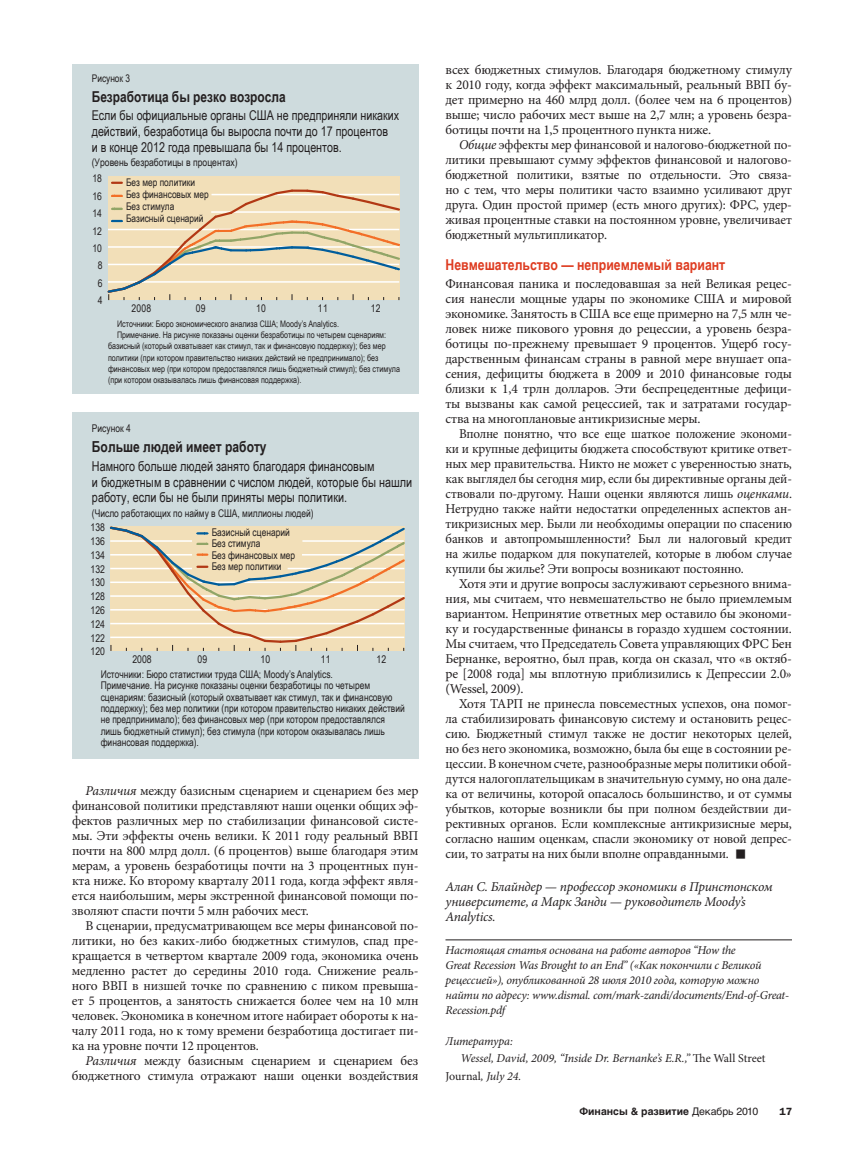
<style>
.page{position:relative;width:864px;height:1161px;background:#fff}
.page>*{position:absolute;margin:0;border:0;box-sizing:border-box;transform-origin:0 0}
.t1{font:31.5px "Minion Pro";color:#231f20}
.t2{font:700 15.15px "Arial Narrow";color:#231f20}
.t3{font:700 15px "Arial Narrow";color:#de3c21}
.t4{font:700 15px "Arial Narrow";color:#231f20}
.t5{font:13.65px/15.9px "Arial Narrow";color:#231f20}
.t6{font:13.5px/15px "Minion Pro";letter-spacing:-.015em;color:#231f20;text-align:justify}
.t7{font:13.5px/15.8px "Arial Narrow";color:#231f20}
.t8{font:italic 13.5px/15px "Minion Pro";letter-spacing:-.02em;color:#231f20}
.t9{font:italic 12px/15px "Minion Pro";letter-spacing:-.02em;color:#231f20}
.t10{font:10.65px/11.4px "Arial Narrow";color:#231f20}
.t11{font:10.5px/12px "Arial Narrow";color:#231f20}
.t12{font:700 10.5px "Helvetica Cyr";color:#231f20}
.t13{font:600 10.5px "ITC Franklin Gothic Std";color:#231f20}
.t14{font:9px "Arial Narrow";color:#231f20}
.s1{font-style:italic}
.s2{font-style:normal}
.s3{font-family:"Helvetica Cyr Upright";font-weight:400}
</style>
<div class="page">
<hr style="left:446px;top:940px;width:346px;height:1px;background:#231f20">
<div style="left:72px;top:412px;width:346px;height:347px;background:#cedbdd"></div>
<svg style="left:109px;top:526px;width:296px;height:125px;background:#e9d8b5"></svg>
<div style="left:72px;top:64px;width:346px;height:330px;background:#cedbdd"></div>
<div style="left:108px;top:176px;width:292px;height:124px;background:#f2dfb8"></div>
<svg style="left:107px;top:182px;width:293px;height:118px"></svg>
<p class="t11" style="left:92px;top:72px;width:40px">Рисунок 3</p>
<p class="t4" style="left:92px;top:85px;width:195px">Безработица бы резко возросла</p>
<p class="t7" style="left:92px;top:107px;width:309px">Если бы официальные органы США не предприняли никаких действий, безработица бы выросла почти до 17 процентов<br>и в конце 2012 года превышала бы 14 процентов.</p>
<p class="t11" style="left:92px;top:156px;width:147px">(Уровень безработицы в процентах)</p>
<p class="t11" style="left:92px;top:172px;width:11px">18</p>
<p class="t11" style="left:92px;top:189px;width:11px">16</p>
<p class="t11" style="left:92px;top:207px;width:11px">14</p>
<p class="t11" style="left:92px;top:224px;width:11px">12</p>
<p class="t11" style="left:92px;top:242px;width:11px">10</p>
<p class="t11" style="left:98px;top:259px;width:6px">8</p>
<p class="t11" style="left:98px;top:277px;width:6px">6</p>
<p class="t11" style="left:98px;top:294px;width:6px">4</p>
<p class="t11" style="left:126px;top:176px;width:84px">Без мер политики<br>Без финансовых мер<br>Без стимула<br>Базисный сценарий</p>
<p class="t11" style="left:131px;top:302px;width:21px">2008</p>
<p class="t11" style="left:196px;top:302px;width:11px">09</p>
<p class="t11" style="left:256px;top:302px;width:11px">10</p>
<p class="t11" style="left:318px;top:302px;width:11px">11</p>
<p class="t11" style="left:371px;top:302px;width:11px">12</p>
<p class="t14" style="left:117px;top:317px;width:223px">Источники: Бюро экономического анализа США; Moody’s Analytics.</p>
<p class="t14" style="left:117px;top:328px;width:271px">Примечание. На рисунке показаны оценки безработицы по четырем сценариям:</p>
<p class="t14" style="left:108px;top:340px;width:279px">базисный (который охватывает как стимул, так и финансовую поддержку); без мер</p>
<p class="t14" style="left:108px;top:351px;width:272px">политики (при котором правительство никаких действий не предпринимало); без</p>
<p class="t14" style="left:108px;top:362px;width:294px">финансовых мер (при котором предоставлялся лишь бюджетный стимул); без стимула</p>
<p class="t14" style="left:108px;top:373px;width:195px">(при котором оказывалась лишь финансовая поддержка).</p>
<p class="t10" style="left:92px;top:357px;width:92px">Blinder, 11/9/10 revised</p>
<p class="t10" style="left:92px;top:422px;width:40px">Рисунок 4</p>
<p class="t2" style="left:92px;top:435px;width:176px">Больше людей имеет работу</p>
<p class="t5" style="left:92px;top:457px;width:322px">Намного больше людей занято благодаря финансовым<br>и бюджетным в сравнении с числом людей, которые бы нашли работу, если бы не были приняты меры политики.</p>
<p class="t10" style="left:212px;top:526px;width:85px">Базисный сценарий<br>Без стимула<br>Без финансовых мер<br>Без мер политики</p>
<p class="t10" style="left:92px;top:507px;width:223px">(Число работающих по найму в США, миллионы людей)</p>
<p class="t10" style="left:91px;top:522px;width:16px">138</p>
<p class="t10" style="left:91px;top:535px;width:16px">136</p>
<p class="t10" style="left:91px;top:549px;width:16px">134</p>
<p class="t10" style="left:91px;top:563px;width:16px">132</p>
<p class="t10" style="left:91px;top:577px;width:16px">130</p>
<p class="t10" style="left:91px;top:590px;width:16px">128</p>
<p class="t10" style="left:91px;top:604px;width:16px">126</p>
<p class="t10" style="left:91px;top:618px;width:16px">124</p>
<p class="t10" style="left:91px;top:632px;width:16px">122</p>
<p class="t10" style="left:91px;top:645px;width:16px">120</p>
<p class="t10" style="left:132px;top:653px;width:21px">2008</p>
<p class="t10" style="left:198px;top:653px;width:11px">09</p>
<p class="t10" style="left:261px;top:653px;width:11px">10</p>
<p class="t10" style="left:321px;top:653px;width:11px">11</p>
<p class="t10" style="left:377px;top:653px;width:11px">12</p>
<p class="t10" style="left:101px;top:668px;width:306px">Источники: Бюро статистики труда США; Moody’s Analytics.<br>Примечание. На рисунке показаны оценки безработицы по четырем сценариям: базисный (который охватывает как стимул, так и финансовую поддержку); без мер политики (при котором правительство никаких действий не предпринимало); без финансовых мер (при котором предоставлялся лишь бюджетный стимул); без стимула (при котором оказывалась лишь финансовая поддержка).</p>
<p class="t6" style="left:72px;top:783px;width:348px;text-indent:14px"><span class="s1">Различия</span> между базисным сценарием и сценарием без мер финансовой политики представляют наши оценки общих эф&shy;фектов различных мер по стабилизации финансовой систе&shy;мы. Эти эффекты очень велики. К 2011 году реальный ВВП почти на 800 млрд долл. (6 процентов) выше благодаря этим мерам, а уровень безработицы почти на 3 процентных пун&shy;кта ниже. Ко второму кварталу 2011 года, когда эффект явля&shy;ется наибольшим, меры экстренной финансовой помощи по&shy;зволяют спасти почти 5 млн рабочих мест.</p>
<p class="t6" style="left:72px;top:918px;width:348px;text-indent:14px">В сценарии, предусматривающем все меры финансовой по&shy;литики, но без каких-либо бюджетных стимулов, спад пре&shy;кращается в четвертом квартале 2009 года, экономика очень медленно растет до середины 2010 года. Снижение реаль&shy;ного ВВП в низшей точке по сравнению с пиком превыша&shy;ет 5 процентов, а занятость снижается более чем на 10 млн человек. Экономика в конечном итоге набирает обороты к на&shy;чалу 2011 года, но к тому времени безработица достигает пи&shy;ка на уровне почти 12 процентов.</p>
<p class="t6" style="left:72px;top:1053px;width:348px;text-align:right"><span class="s1">Различия</span> между базисным сценарием и сценарием без бюджетного стимула отражают наши оценки воздействия</p>
<p class="t6" style="left:446px;top:62px;width:348px">всех бюджетных стимулов. Благодаря бюджетному стимулу к 2010 году, когда эффект максимальный, реальный ВВП бу&shy;дет примерно на 460 млрд долл. (более чем на 6 процентов) выше; число рабочих мест выше на 2,7 млн; а уровень безра&shy;ботицы почти на 1,5 процентного пункта ниже.</p>
<p class="t6" style="left:446px;top:137px;width:348px;text-indent:13px"><span class="s1">Общие</span> эффекты мер финансовой и налогово-бюджетной по&shy;литики превышают сумму эффектов финансовой и налогово&shy;бюджетной политики, взятые по отдельности. Это связа&shy;но с тем, что меры политики часто взаимно усиливают друг друга. Один простой пример (есть много других): ФРС, удер&shy;живая процентные ставки на постоянном уровне, увеличивает бюджетный мультипликатор.</p>
<p class="t3" style="left:446px;top:254px;width:281px">Невмешательство — неприемлемый вариант</p>
<p class="t6" style="left:445px;top:277px;width:348px">Финансовая паника и последовавшая за ней Великая рецес&shy;сия нанесли мощные удары по экономике США и мировой экономике. Занятость в США все еще примерно на 7,5 млн че&shy;ловек ниже пикового уровня до рецессии, а уровень безра&shy;ботицы по-прежнему превышает 9 процентов. Ущерб госу&shy;дарственным финансам страны в равной мере внушает опа&shy;сения, дефициты бюджета в 2009 и 2010 финансовые годы близки к 1,4 трлн долларов. Эти беспрецедентные дефици&shy;ты вызваны как самой рецессией, так и затратами государ&shy;ства на многоплановые антикризисные меры.</p>
<p class="t6" style="left:445px;top:427px;width:348px;text-indent:14px">Вполне понятно, что все еще шаткое положение экономи&shy;ки и крупные дефициты бюджета способствуют критике ответ&shy;ных мер правительства. Никто не может с уверенностью знать, как выглядел бы сегодня мир, если бы директивные органы дей&shy;ствовали по-другому. Наши оценки являются лишь <span class="s1">оценками</span>.<br>Нетрудно также найти недостатки определенных аспектов ан&shy;тикризисных мер. Были ли необходимы операции по спасению банков и автопромышленности? Был ли налоговый кредит на жилье подарком для покупателей, которые в любом случае купили бы жилье? Эти вопросы возникают постоянно.</p>
<p class="t6" style="left:445px;top:577px;width:348px;text-indent:14px">Хотя эти и другие вопросы заслуживают серьезного внима&shy;ния, мы считаем, что невмешательство не было приемлемым вариантом. Непринятие ответных мер оставило бы экономи&shy;ку и государственные финансы в гораздо худшем состоянии.<br>Мы считаем, что Председатель Совета управляющих ФРС Бен Бернанке, вероятно, был прав, когда он сказал, что «в октяб&shy;ре [2008 года] мы вплотную приблизились к Депрессии 2.0» (Wessel, 2009).</p>
<p class="t6" style="left:446px;top:697px;width:348px;text-indent:13px">Хотя ТАРП не принесла повсеместных успехов, она помог&shy;ла стабилизировать финансовую систему и остановить рецес&shy;сию. Бюджетный стимул также не достиг некоторых целей, но без него экономика, возможно, была бы еще в состоянии ре&shy;цессии. В конечном счете, разнообразные меры политики обой&shy;дутся налогоплательщикам в значительную сумму, но она дале&shy;ка от величины, которой опасалось большинство, и от суммы убытков, которые возникли бы при полном бездействии ди&shy;рективных органов. Если комплексные антикризисные меры, согласно нашим оценкам, спасли экономику от новой депрес&shy;сии, то затраты на них были вполне оправданными.</p>
<h1 class="t1" style="left:735px;top:831px;width:14px">■</h1>
<p class="t8" style="left:446px;top:879px;width:329px">Алан С. Блайндер — профессор экономики в Принстонском университете, а Марк Занди — руководитель Moody’s<br>Analytics.</p>
<p class="t9" style="left:446px;top:942px;width:345px">Настоящая статья основана на работе авторов “How the<br>Great Recession Was Brought to an End” («Как покончили с Великой рецессией»), опубликованной 28 июля 2010 года, которую можно найти по адресу: www.dismal. com/mark-zandi/documents/End-of-Great-Recession.pdf</p>
<p class="t9" style="left:446px;top:1034px;width:69px">Литература:</p>
<p class="t9" style="left:460px;top:1051px;width:307px">Wessel, David, 2009, “Inside Dr. Bernanke’s E.R.,” <span class="s2">The Wall Street</span></p>
<p class="t9" style="left:446px;top:1068px;width:77px"><span class="s2">Journal</span>, July 24.</p>
<p class="t12" style="left:579px;top:1106px;width:180px">Финансы &amp; развитие <span class="s3">Декабрь 2010</span></p>
<p class="t13" style="left:779px;top:1105px;width:14px">17</p>
</div>
